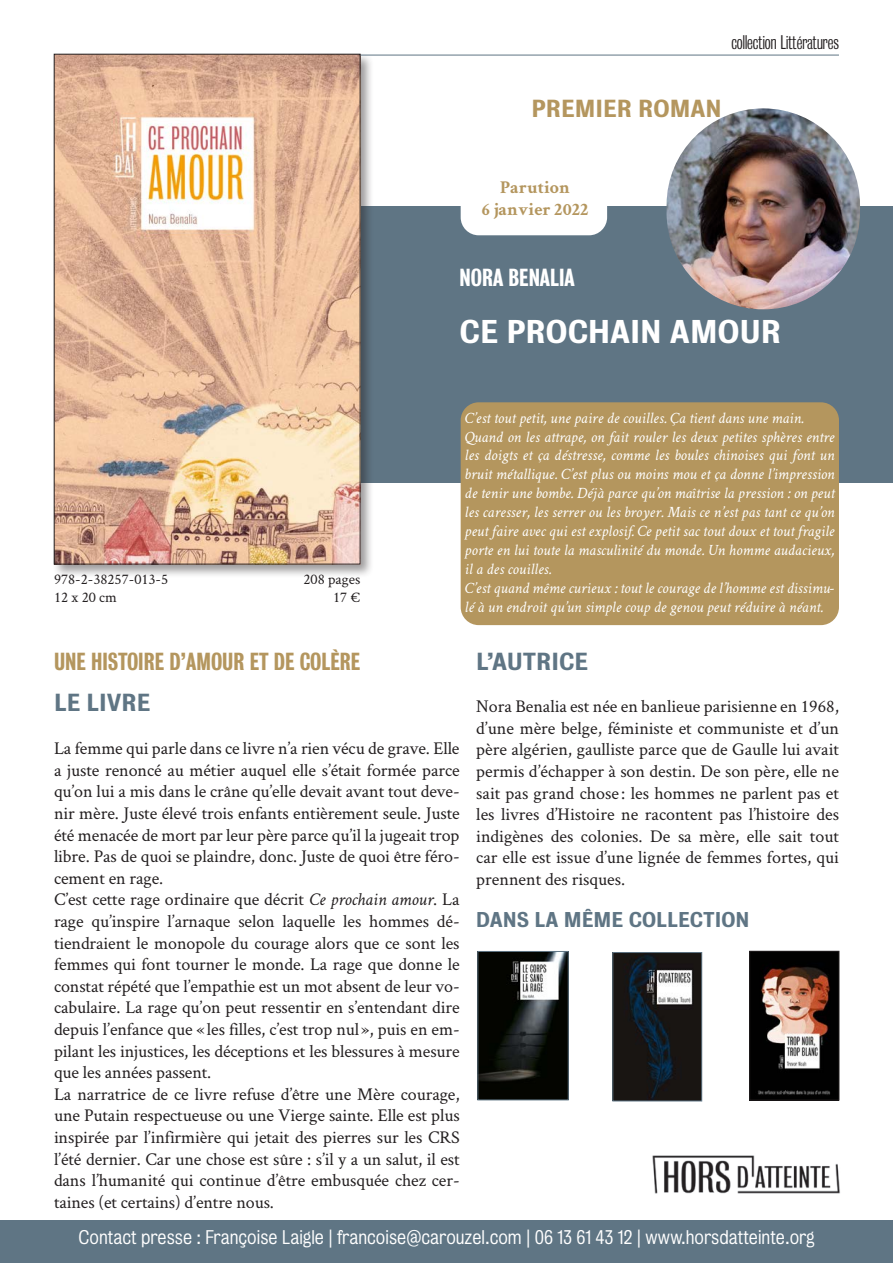
<style>
.page{position:relative;width:893px;height:1263px;background:#fff}
.page>*{position:absolute;margin:0;border:0;box-sizing:border-box;transform-origin:0 0}
.t1{font:30px "Bureau Grotesque Five Five";color:#fff}
.t2{font:22.5px "Bureau Grotesque Three Five";color:#b4965e}
.t3{font:22.5px "Bureau Grotesque Five Five";color:#5f7584}
.t4{font:22.5px "Bureau Grotesque Five Five";color:#b4965e}
.t5{font:22.5px "Bureau Grotesque Three Five";color:#fff}
.t6{font:19.5px "Bureau Grotesque Five Five";color:#5f7584}
.t7{font:18px/21.6px "Crimson Text";letter-spacing:-.005em;color:#231f20;text-align:justify}
.t8{font:18px "Bureau Grotesque Five One";color:#fff}
.t9{font:18px "Bureau Grotesque Three One";color:#231f20}
.t10{font:700 18px "Crimson Text";color:#b4965e}
.t11{font:italic 15.75px/18.9px "Crimson Text";color:#fff;text-align:justify}
.t12{font:15px "Crimson Text";color:#231f20}
.s1{font-style:italic}
</style>
<div class="page">
<div style="left:94px;top:206px;width:799px;height:277px;background:#5f7584"></div>
<div style="left:0;top:1220px;width:893px;height:43px;background:#5f7584"></div>
<div style="left:52px;top:52px;width:323px;height:526px;background:#231f20;opacity:.45"></div>
<svg style="left:54px;top:54px;width:306px;height:510px;background:#e2ba9d"></svg>
<div style="left:461px;top:177px;width:146px;height:58px;background:#fff;border-radius:18px"></div>
<div style="left:461px;top:402px;width:378px;height:223px;background:#b4965e;border-radius:18px"></div>
<img style="left:615px;top:954px;width:85px;height:145px">
<div style="left:613px;top:952px;width:89px;height:149px;border:1px solid #5f7584"></div>
<img style="left:480px;top:953px;width:86px;height:145px">
<div style="left:478px;top:951px;width:90px;height:149px;border:1px solid #5f7584"></div>
<img style="left:751px;top:953px;width:86px;height:145px">
<div style="left:749px;top:951px;width:90px;height:149px;border:1px solid #231f20"></div>
<img style="left:652px;top:1155px;width:188px;height:39px">
<hr style="left:360px;top:55px;width:479px;height:1px;background:#5f7584">
<img style="left:666px;top:108px;width:194px;height:201px;border-radius:97px">
<p class="t9" style="left:731px;top:33px;width:109px">collection Littératures</p>
<p class="t4" style="left:531px;top:95px;width:192px">PREMIER ROMAN</p>
<p class="t10" style="left:500px;top:177px;width:71px">Parution</p>
<p class="t10" style="left:482px;top:198px;width:108px">6 janvier 2022</p>
<p class="t12" style="left:54px;top:569px;width:116px">978-2-38257-013-5</p>
<p class="t12" style="left:54px;top:587px;width:64px">12 x 20 cm</p>
<p class="t12" style="left:303px;top:569px;width:58px">208 pages</p>
<p class="t12" style="left:333px;top:587px;width:29px">17 €</p>
<p class="t5" style="left:460px;top:264px;width:117px">NORA BENALIA</p>
<p class="t1" style="left:460px;top:315px;width:323px">CE PROCHAIN AMOUR</p>
<p class="t11" style="left:465px;top:408px;width:340px">C’est tout petit, une paire de couilles. Ça tient dans une main.</p>
<p class="t11" style="left:465px;top:427px;width:371px">Quand on les attrape, on fait rouler les deux petites sphères entre les doigts et ça déstresse, comme les boules chinoises qui font un bruit métallique. C’est plus ou moins mou et ça donne l’impression de tenir une bombe. Déjà parce qu’on maîtrise la pression : on peut les caresser, les serrer ou les broyer. Mais ce n’est pas tant ce qu’on peut faire avec qui est explosif. Ce petit sac tout doux et tout fragile porte en lui toute la masculinité du monde. Un homme audacieux, il a des couilles.</p>
<p class="t11" style="left:465px;top:578px;width:371px">C’est quand même curieux : tout le courage de l’homme est dissimu&shy;lé à un endroit qu’un simple coup de genou peut réduire à néant.</p>
<p class="t2" style="left:54px;top:648px;width:308px">UNE HISTOIRE D’AMOUR ET DE COLÈRE</p>
<p class="t3" style="left:476px;top:648px;width:113px">L’AUTRICE</p>
<p class="t7" style="left:476px;top:695px;width:364px">Nora Benalia est née en banlieue parisienne en 1968, d’une mère belge, féministe et communiste et d’un père algérien, gaulliste parce que de Gaulle lui avait permis d’échapper à son destin. De son père, elle ne sait pas grand chose : les hommes ne parlent pas et les livres d’Histoire ne racontent pas l’histoire des indigènes des colonies. De sa mère, elle sait tout car elle est issue d’une lignée de femmes fortes, qui prennent des risques.</p>
<p class="t3" style="left:54px;top:690px;width:98px">LE LIVRE</p>
<p class="t7" style="left:54px;top:737px;width:407px">La femme qui parle dans ce livre n’a rien vécu de grave. Elle a juste renoncé au métier auquel elle s’était formée parce qu’on lui a mis dans le crâne qu’elle devait avant tout deve&shy;nir mère. Juste élevé trois enfants entièrement seule. Juste été menacée de mort par leur père parce qu’il la jugeait trop libre. Pas de quoi se plaindre, donc. Juste de quoi être féro&shy;cement en rage.</p>
<p class="t7" style="left:54px;top:888px;width:407px">C’est cette rage ordinaire que décrit <span class="s1">Ce prochain amour</span>. La rage qu’inspire l’arnaque selon laquelle les hommes dé&shy;tiendraient le monopole du courage alors que ce sont les femmes qui font tourner le monde. La rage que donne le constat répété que l’empathie est un mot absent de leur vo&shy;cabulaire. La rage qu’on peut ressentir en s’entendant dire depuis l’enfance que «les filles, c’est trop nul », puis en em&shy;pilant les injustices, les déceptions et les blessures à mesure que les années passent.</p>
<p class="t7" style="left:54px;top:1083px;width:407px">La narratrice de ce livre refuse d’être une Mère courage, une Putain respectueuse ou une Vierge sainte. Elle est plus inspirée par l’infirmière qui jetait des pierres sur les CRS l’été dernier. Car une chose est sûre : s’il y a un salut, il est dans l’humanité qui continue d’être embusquée chez cer&shy;taines (et certains) d’entre nous.</p>
<p class="t6" style="left:476px;top:908px;width:275px">DANS LA MÊME COLLECTION</p>
<p class="t8" style="left:78px;top:1227px;width:738px">Contact presse : Françoise Laigle | francoise@carouzel.com | 06 13 61 43 12 | www.horsdatteinte.org</p>
</div>
